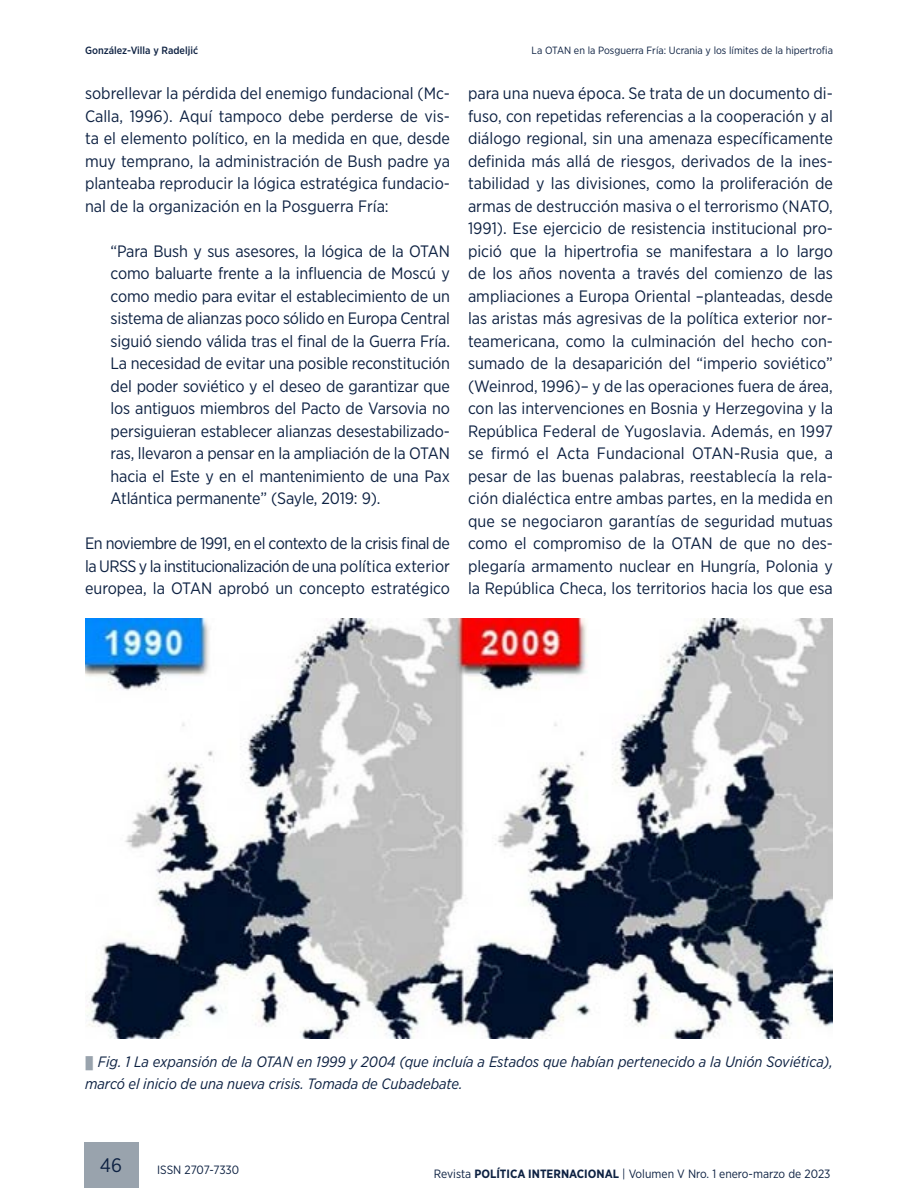
<style>
.page{position:relative;width:918px;height:1188px;background:#fff}
.page>*{position:absolute;margin:0;border:0;box-sizing:border-box;transform-origin:0 0}
.t1{font:19.5px "Gotham Narrow";color:#0d2142}
.t2{font:16.5px/22.5px "Gotham Narrow";color:#0d2142;text-align:justify}
.t3{font:italic 15px/22.5px "Gotham Narrow";color:#0d2142}
.t4{font:12px "Gotham Narrow";color:#0d2142}
.t5{font:10.5px "Gotham Narrow";color:#0d2142}
.t6{font:500 10.5px "Gotham Narrow";color:#0d2142}
.s1{font-family:"STIX General";font-style:normal;color:#99a3ad}
.s2{font-weight:700}
</style>
<div class="page">
<div style="left:84px;top:1143px;width:54px;height:45px;background:#99a3ad"></div>
<img style="left:85px;top:619px;width:748px;height:420px">
<p class="t6" style="left:85px;top:44px;width:115px">González-Villa y Radeljić</p>
<p class="t2" style="left:85px;top:82px;width:366px">sobrellevar la pérdida del enemigo fundacional (Mc-Calla, 1996). Aquí tampoco debe perderse de vis&shy;ta el elemento político, en la medida en que, desde muy temprano, la administración de Bush padre ya planteaba reproducir la lógica estratégica fundacio&shy;nal de la organización en la Posguerra Fría:</p>
<p class="t2" style="left:111px;top:239px;width:341px">“Para Bush y sus asesores, la lógica de la OTAN como baluarte frente a la influencia de Moscú y como medio para evitar el establecimiento de un sistema de alianzas poco sólido en Europa Central siguió siendo válida tras el final de la Guerra Fría.<br>La necesidad de evitar una posible reconstitución del poder soviético y el deseo de garantizar que los antiguos miembros del Pacto de Varsovia no persiguieran establecer alianzas desestabilizado&shy;ras, llevaron a pensar en la ampliación de la OTAN hacia el Este y en el mantenimiento de una Pax Atlántica permanente” (Sayle, 2019: 9).</p>
<p class="t2" style="left:85px;top:532px;width:366px">En noviembre de 1991, en el contexto de la crisis final de la URSS y la institucionalización de una política exterior europea, la OTAN aprobó un concepto estratégico</p>
<p class="t5" style="left:532px;top:44px;width:303px">La OTAN en la Posguerra Fría: Ucrania y los límites de la hipertrofia</p>
<p class="t2" style="left:468px;top:82px;width:366px">para una nueva época. Se trata de un documento di&shy;fuso, con repetidas referencias a la cooperación y al diálogo regional, sin una amenaza específicamente definida más allá de riesgos, derivados de la ines&shy;tabilidad y las divisiones, como la proliferación de armas de destrucción masiva o el terrorismo (NATO, 1991). Ese ejercicio de resistencia institucional pro&shy;pició que la hipertrofia se manifestara a lo largo de los años noventa a través del comienzo de las ampliaciones a Europa Oriental –planteadas, desde las aristas más agresivas de la política exterior nor&shy;teamericana, como la culminación del hecho con&shy;sumado de la desaparición del “imperio soviético” (Weinrod, 1996)– y de las operaciones fuera de área, con las intervenciones en Bosnia y Herzegovina y la República Federal de Yugoslavia. Además, en 1997 se firmó el Acta Fundacional OTAN-Rusia que, a pesar de las buenas palabras, reestablecía la rela&shy;ción dialéctica entre ambas partes, en la medida en que se negociaron garantías de seguridad mutuas como el compromiso de la OTAN de que no des&shy;plegaría armamento nuclear en Hungría, Polonia y la República Checa, los territorios hacia los que esa</p>
<p class="t3" style="left:85px;top:1050px;width:750px"><span class="s1">▮</span> Fig. 1 La expansión de la OTAN en 1999 y 2004 (que incluía a Estados que habían pertenecido a la Unión Soviética), marcó el inicio de una nueva crisis. Tomada de Cubadebate.</p>
<p class="t1" style="left:100px;top:1153px;width:24px">46</p>
<p class="t4" style="left:157px;top:1162px;width:84px">ISSN 2707-7330</p>
<p class="t4" style="left:434px;top:1166px;width:398px">Revista <span class="s2">POLÍTICA INTERNACIONAL</span> | Volumen V Nro. 1 enero-marzo de 2023</p>
</div>
